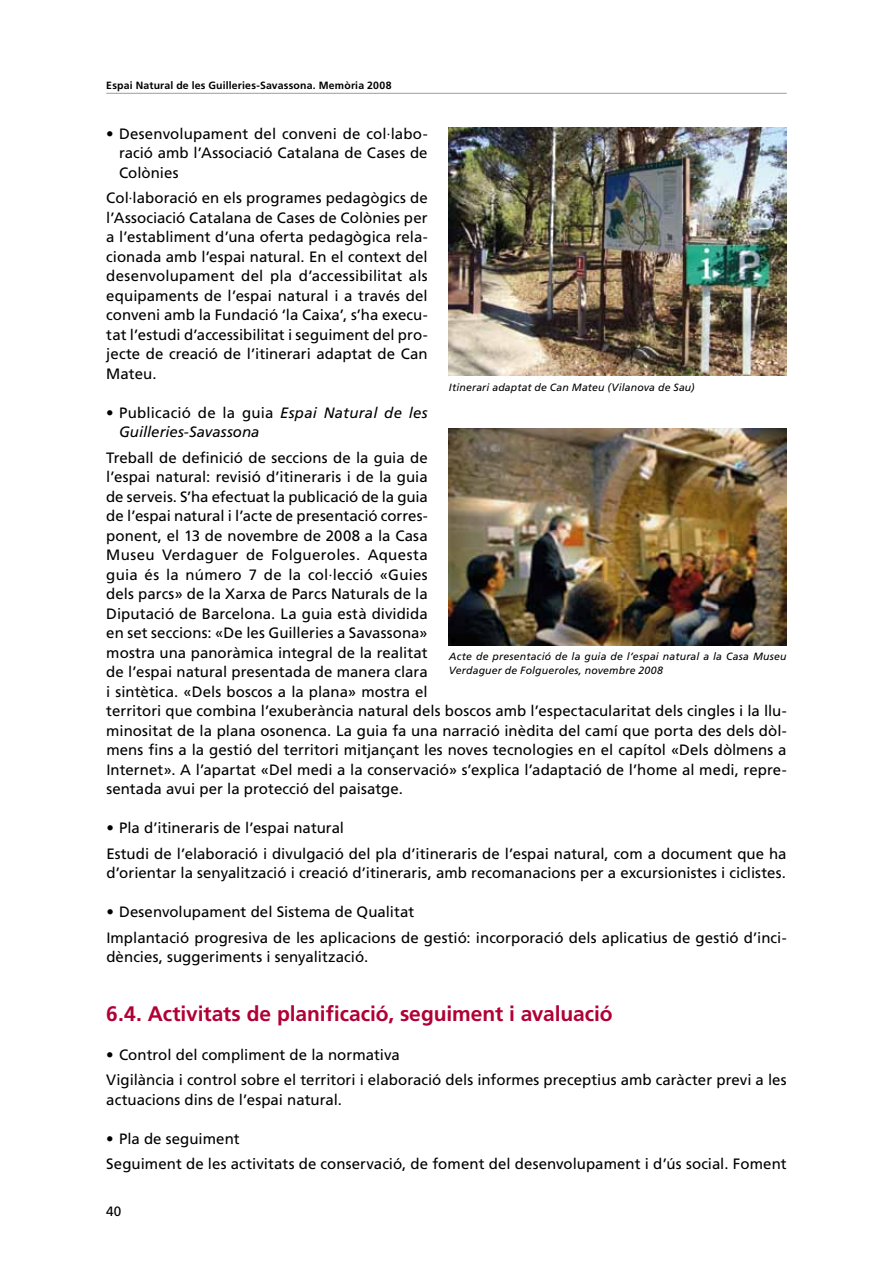
<style>
.page{position:relative;width:893px;height:1263px;background:#fff}
.page>*{position:absolute;margin:0;border:0;box-sizing:border-box;transform-origin:0 0}
.t1{font:700 21px "Frutiger LT Std";letter-spacing:-.005em;color:#b10035}
.t2{font:15px/19.5px "Frutiger LT Std";letter-spacing:.005em;color:#000}
.t3{font:italic 15px/19.5px "Frutiger LT Std";color:#000}
.t4{font:13.5px "Frutiger LT Std";color:#000}
.t5{font:italic 10.5px/13.5px "Frutiger LT Std";letter-spacing:.02em;color:#000}
.t6{font:700 10.5px "Frutiger LT Std";letter-spacing:.02em;color:#000}
.s1{font-style:normal}
</style>
<div class="page">
<hr style="left:106px;top:93px;width:681px;height:1px;background:#9c9e9f">
<img style="left:449px;top:127px;width:338px;height:249px">
<img style="left:449px;top:428px;width:338px;height:217px">
<p class="t6" style="left:106px;top:79px;width:287px">Espai Natural de les Guilleries-Savassona. Memòria 2008</p>
<p class="t2" style="left:119px;top:124px;width:310px;text-align:justify;text-indent:-13px">• Desenvolupament del conveni de col·la bo&shy;ració amb l’Associació Catalana de Cases de Colònies</p>
<p class="t2" style="left:106px;top:188px;width:323px;text-align:justify">Col·laboració en els programes pedagògics de l’Associació Catalana de Cases de Colònies per a l’establiment d’una oferta pedagògica rela&shy;cionada amb l’espai natural . En el context del desenvolupament del pla d’accessibilitat als equipaments de l’espai natural i a través del conveni amb la Fundació ‘la Caixa’, s’ha execu&shy;tat l’estudi d’accessibilitat i seguiment del pro&shy;jecte de creació de l’itinerari adaptat de Can Mateu .</p>
<p class="t3" style="left:119px;top:403px;width:310px;text-indent:-13px"><span class="s1">• Publicació de la guia</span> Espai Natural de les<br>Guilleries-Savassona</p>
<p class="t2" style="left:106px;top:448px;width:682px">Treball de definició de seccions de la guia de<br>l’espai natural: revisió d’itineraris i de la guia<br>de serveis . S’ha efectuat la publicació de la guia<br>de l’espai natural i l’acte de presentació corres-<br>ponent, el 13 de novembre de 2008 a la Casa<br>Museu Verdaguer de Folgueroles . Aquesta<br>guia és la número 7 de la col·lecció «Guies<br>dels parcs» de la Xarxa de Parcs Naturals de la<br>Diputació de Barcelona . La guia està dividida<br>en set seccions: «De les Guilleries a Savassona»<br>mostra una panoràmica integral de la realitat<br>de l’espai natural presentada de manera clara<br>i sintètica . «Dels boscos a la plana» mostra el<br>territori que combina l’exuberància natural dels boscos amb l’espectacularitat dels cingles i la llu&shy;minositat de la plana osonenca . La guia fa una narració inèdita del camí que porta des dels dòl&shy;mens fins a la gestió del territori mitjançant les noves tecnologies en el capítol «Dels dòlmens a Internet» . A l’apartat «Del medi a la conservació» s’explica l’adaptació de l’home al medi, repre&shy;sentada avui per la protecció del paisatge .</p>
<p class="t2" style="left:106px;top:815px;width:682px;line-height:25.5px">• Pla d’itineraris de l’espai natural<br>Estudi de l’elaboració i divulgació del pla d’itineraris de l’espai natural, com a document que ha</p>
<p class="t2" style="left:106px;top:863px;width:681px">d’orientar la senyalització i creació d’itineraris, amb recomanacions per a excursionistes i ciclistes .</p>
<p class="t2" style="left:106px;top:899px;width:682px;line-height:25.5px">• Desenvolupament del Sistema de Qualitat<br>Implantació progresiva de les aplicacions de gestió: incorporació dels aplicatius de gestió d’inci-</p>
<p class="t2" style="left:106px;top:947px;width:263px">dències, suggeriments i senyalització .</p>
<h1 class="t1" style="left:106px;top:1001px;width:508px">6.4. Activitats de planificació, seguiment i avaluació</h1>
<p class="t2" style="left:106px;top:1042px;width:682px;line-height:25.5px">• Control del compliment de la normativa<br>Vigilància i control sobre el territori i elaboració dels informes preceptius amb caràcter previ a les</p>
<p class="t2" style="left:106px;top:1090px;width:237px">actuacions dins de l’espai natural .</p>
<p class="t2" style="left:106px;top:1126px;width:682px;line-height:25.5px">• Pla de seguiment<br>Seguiment de les activitats de conservació, de foment del desenvolupament i d’ús social . Foment</p>
<p class="t5" style="left:449px;top:381px;width:247px">Itinerari adaptat de Can Mateu (Vilanova de Sau)</p>
<p class="t5" style="left:449px;top:650px;width:339px">Acte de presentació de la guia de l’espai natural a la Casa Museu<br>Verdaguer de Folgueroles, novembre 2008</p>
<p class="t4" style="left:106px;top:1203px;width:17px">40</p>
</div>
